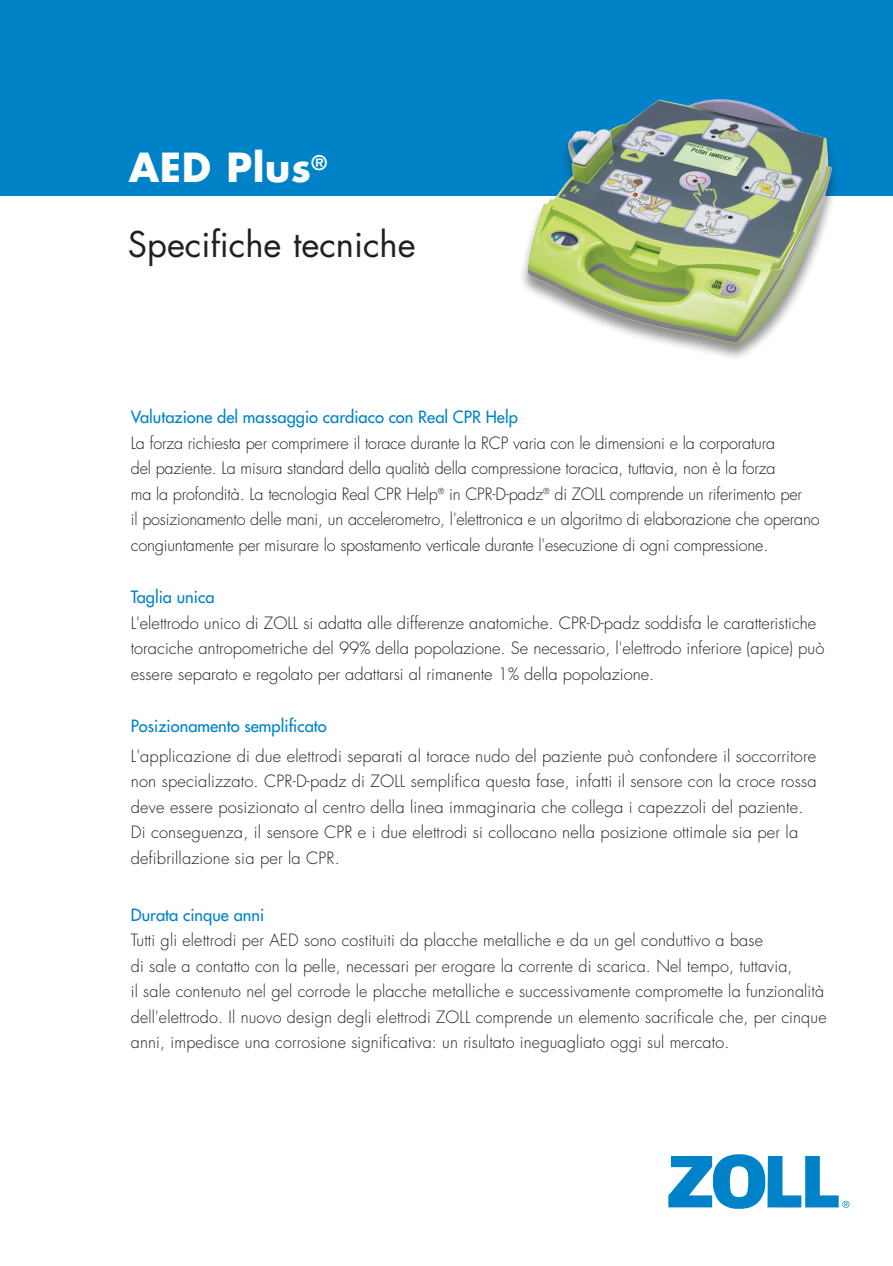
<style>
.page{position:relative;width:893px;height:1266px;background:#fff}
.page>*{position:absolute;margin:0;border:0;box-sizing:border-box;transform-origin:0 0}
.t1{font:700 39px "Futura Std";letter-spacing:.01em;color:#fff}
.t2{font:34.5px "Futura Std";color:#231f20}
.t3{font:300 16.5px/25.5px "Futura Std";letter-spacing:.01em;color:#231f20}
.t4{font:300 16.5px/25.5px "Futura Std";letter-spacing:-.01em;color:#231f20}
.t5{font:500 16.5px "Futura Std";color:#0082c8}
</style>
<div class="page">
<svg style="left:668px;top:1154px;width:181px;height:55px"></svg>
<div style="left:0;top:0;width:892px;height:196px;background:#0082c8"></div>
<div style="left:518px;top:99px;width:322px;height:263px;background:#231f20;opacity:.5"></div>
<img style="left:527px;top:100px;width:304px;height:244px">
<h1 class="t1" style="left:129px;top:142px;width:199px">AED Plus<sup>®</sup></h1>
<h2 class="t2" style="left:128px;top:222px;width:289px">Specifiche tecniche</h2>
<p class="t5" style="left:131px;top:407px;width:388px">Valutazione del massaggio cardiaco con Real CPR Help</p>
<p class="t4" style="left:131px;top:431px;width:690px">La forza richiesta per comprimere il torace durante la RCP varia con le dimensioni e la corporatura<br>del paziente. La misura standard della qualità della compressione toracica, tuttavia, non è la forza<br>ma la profondità. La tecnologia Real CPR Help<sup>®</sup> in CPR-D-padz<sup>®</sup> di ZOLL comprende un riferimento per<br>il posizionamento delle mani, un accelerometro, l'elettronica e un algoritmo di elaborazione che operano congiuntamente per misurare lo spostamento verticale durante l'esecuzione di ogni compressione.</p>
<p class="t5" style="left:131px;top:587px;width:85px">Taglia unica</p>
<p class="t3" style="left:131px;top:610px;width:694px">L'elettrodo unico di ZOLL si adatta alle differenze anatomiche. CPR-D-padz soddisfa le caratteristiche toraciche antropometriche del 99% della popolazione. Se necessario, l'elettrodo inferiore (apice) può essere separato e regolato per adattarsi al rimanente 1% della popolazione.</p>
<p class="t5" style="left:131px;top:716px;width:197px">Posizionamento semplificato</p>
<p class="t3" style="left:131px;top:743px;width:687px">L'applicazione di due elettrodi separati al torace nudo del paziente può confondere il soccorritore non specializzato. CPR-D-padz di ZOLL semplifica questa fase, infatti il sensore con la croce rossa deve essere posizionato al centro della linea immaginaria che collega i capezzoli del paziente.<br>Di conseguenza, il sensore CPR e i due elettrodi si collocano nella posizione ottimale sia per la defibrillazione sia per la CPR.</p>
<p class="t5" style="left:131px;top:904px;width:135px">Durata cinque anni</p>
<p class="t3" style="left:131px;top:928px;width:697px">Tutti gli elettrodi per AED sono costituiti da placche metalliche e da un gel conduttivo a base<br>di sale a contatto con la pelle, necessari per erogare la corrente di scarica. Nel tempo, tuttavia,<br>il sale contenuto nel gel corrode le placche metalliche e successivamente compromette la funzionalità dell'elettrodo. Il nuovo design degli elettrodi ZOLL comprende un elemento sacrificale che, per cinque anni, impedisce una corrosione significativa: un risultato ineguagliato oggi sul mercato.</p>
</div>
